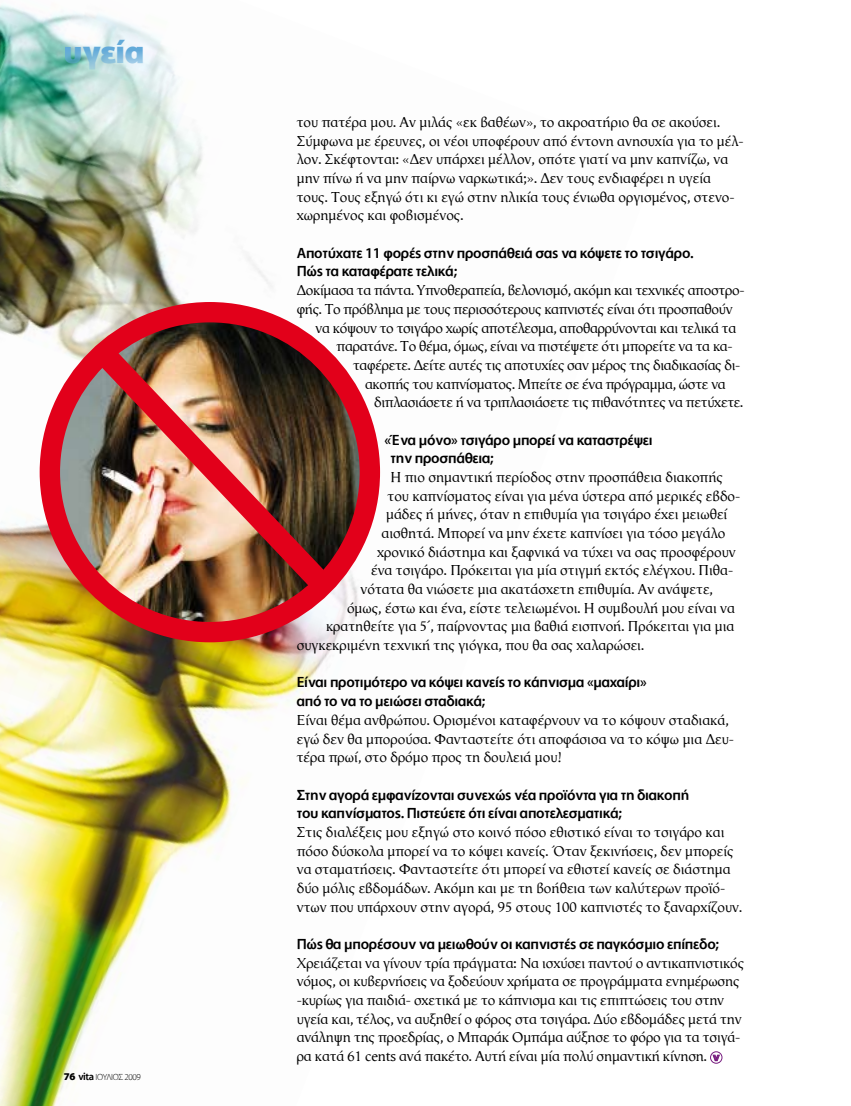
<style>
.page{position:relative;width:851px;height:1106px;background:#fff}
.page>*{position:absolute;margin:0;border:0;box-sizing:border-box;transform-origin:0 0}
.t1{font:700 33px "Myriad Greek";letter-spacing:-.02em;color:#63aad9}
.t2{font:500 15px/18.8px "Myriad Greek";letter-spacing:-.02em;color:#000}
.t3{font:14.55px/18.8px "Vega Greek";color:#000}
.t4{font:14.55px "Vega Greek";letter-spacing:-.02em;color:#000}
.t5{font:300 9px "Myriad Greek";letter-spacing:-.04em;color:#000}
.s1{font-weight:700;font-size:10.5px}
.s2{font-weight:500;font-size:10.5px}
.s3{font-family:"Myriad Greek";font-weight:700;font-size:8.25px;color:#771c7f}
</style>
<div class="page">
<img style="left:0;top:4px;width:381px;height:1102px">
<img style="left:50px;top:312px;width:315px;height:320px">
<div style="left:40px;top:302px;width:340px;height:340px;border:20px solid #e2001a;border-radius:50%"></div>
<img style="left:78px;top:328px;width:279px;height:291px">
<div style="left:710px;top:1051px;width:12px;height:12px;border:1px solid #771c7f;border-radius:50%"></div>
<svg style="left:712px;top:1054px;width:8px;height:10px"></svg>
<h1 class="t1" style="left:64px;top:35px;width:82px">υγεία</h1>
<p class="t5" style="left:64px;top:1072px;width:79px"><span class="s1">76</span> <span class="s2">vita</span> ιουΛιοσ 2009</p>
<p class="t3" style="left:297px;top:113px;width:448px">του πατέρα μου. Αν μιλάς «εκ βαθέων», το ακροατήριο θα σε ακούσει.<br>Σύμφωνα με έρευνες, οι νέοι υποφέρουν από έντονη ανησυχία για το μέλ&shy;λον. Σκέφτονται: «Δεν υπάρχει μέλλον, οπότε γιατί να μην καπνίζω, να μην πίνω ή να μην παίρνω ναρκωτικά;». Δεν τους ενδιαφέρει η υγεία τους. Τους εξηγώ ότι κι εγώ στην ηλικία τους ένιωθα οργισμένος, στενο&shy;χωρημένος και φοβισμένος.</p>
<p class="t2" style="left:297px;top:244px;width:398px">Αποτύχατε 11 φορές στην προσπάθειά σας να κόψετε το τσιγάρο.<br>Πώς τα καταφέρατε τελικά;</p>
<p class="t4" style="left:297px;top:282px;width:449px">Δοκίμασα τα πάντα. Υπνοθεραπεία, βελονισμό, ακόμη και τεχνικές αποστρο-</p>
<p class="t4" style="left:297px;top:300px;width:437px">φής. Το πρόβλημα με τους περισσότερους καπνιστές είναι ότι προσπαθούν</p>
<p class="t4" style="left:315px;top:319px;width:422px">να κόψουν το τσιγάρο χωρίς αποτέλεσμα, αποθαρρύνονται και τελικά τα</p>
<p class="t4" style="left:336px;top:338px;width:397px">παρατάνε. Το θέμα, όμως, είναι να πιστέψετε ότι μπορείτε να τα κα-</p>
<p class="t4" style="left:353px;top:356px;width:389px">ταφέρετε. Δείτε αυτές τις αποτυχίες σαν μέρος της διαδικασίας δι-</p>
<p class="t4" style="left:365px;top:375px;width:362px">ακοπής του καπνίσματος. Μπείτε σε ένα πρόγραμμα, ώστε να</p>
<p class="t4" style="left:374px;top:394px;width:371px">διπλασιάσετε ή να τριπλασιάσετε τις πιθανότητες να πετύχετε.</p>
<p class="t2" style="left:390px;top:431px;width:263px;text-indent:-6px">«Ένα μόνο» τσιγάρο μπορεί να καταστρέψει την προσπάθεια;</p>
<p class="t3" style="left:390px;top:468px;width:334px">Η πιο σημαντική περίοδος στην προσπάθεια διακοπής</p>
<p class="t3" style="left:387px;top:486px;width:354px">του καπνίσματος είναι για μένα ύστερα από μερικές εβδο-</p>
<p class="t3" style="left:386px;top:505px;width:343px">μάδες ή μήνες, όταν η επιθυμία για τσιγάρο έχει μειωθεί</p>
<p class="t3" style="left:381px;top:524px;width:345px">αισθητά. Μπορεί να μην έχετε καπνίσει για τόσο μεγάλο</p>
<p class="t3" style="left:377px;top:542px;width:360px">χρονικό διάστημα και ξαφνικά να τύχει να σας προσφέρουν</p>
<p class="t3" style="left:371px;top:561px;width:363px">ένα τσιγάρο. Πρόκειται για μία στιγμή εκτός ελέγχου. Πιθα-</p>
<p class="t3" style="left:360px;top:580px;width:354px">νότατα θα νιώσετε μια ακατάσχετη επιθυμία. Αν ανάψετε,</p>
<p class="t3" style="left:347px;top:598px;width:389px">όμως, έστω και ένα, είστε τελειωμένοι. Η συμβουλή μου είναι να</p>
<p class="t3" style="left:326px;top:617px;width:410px">κρατηθείτε για 5΄, παίρνοντας μια βαθιά εισπνοή. Πρόκειται για μια</p>
<p class="t3" style="left:297px;top:636px;width:349px">συγκεκριμένη τεχνική της γιόγκα, που θα σας χαλαρώσει.</p>
<p class="t2" style="left:297px;top:673px;width:351px">Είναι προτιμότερο να κόψει κανείς το κάπνισμα «μαχαίρι» από το να το μειώσει σταδιακά;</p>
<p class="t3" style="left:297px;top:710px;width:439px">Είναι θέμα ανθρώπου. Ορισμένοι καταφέρνουν να το κόψουν σταδιακά, εγώ δεν θα μπορούσα. Φανταστείτε ότι αποφάσισα να το κόψω μια Δευ&shy;τέρα πρωί, στο δρόμο προς τη δουλειά μου!</p>
<p class="t2" style="left:297px;top:786px;width:394px">Στην αγορά εμφανίζονται συνεχώς νέα προϊόντα για τη διακοπή του καπνίσματος. Πιστεύετε ότι είναι αποτελεσματικά;</p>
<p class="t3" style="left:297px;top:822px;width:447px">Στις διαλέξεις μου εξηγώ στο κοινό πόσο εθιστικό είναι το τσιγάρο και πόσο δύσκολα μπορεί να το κόψει κανείς. Όταν ξεκινήσεις, δεν μπορείς να σταματήσεις. Φανταστείτε ότι μπορεί να εθιστεί κανείς σε διάστημα δύο μόλις εβδομάδων. Ακόμη και με τη βοήθεια των καλύτερων προϊό&shy;ντων που υπάρχουν στην αγορά, 95 στους 100 καπνιστές το ξαναρχίζουν.</p>
<p class="t2" style="left:297px;top:935px;width:424px">Πώς θα μπορέσουν να μειωθούν οι καπνιστές σε παγκόσμιο επίπεδο;</p>
<p class="t3" style="left:297px;top:953px;width:449px">Χρειάζεται να γίνουν τρία πράγματα: Να ισχύσει παντού ο αντικαπνιστικός νόμος, οι κυβερνήσεις να ξοδεύουν χρήματα σε προγράμματα ενημέρωσης -κυρίως για παιδιά- σχετικά με το κάπνισμα και τις επιπτώσεις του στην υγεία και, τέλος, να αυξηθεί ο φόρος στα τσιγάρα. Δύο εβδομάδες μετά την ανάληψη της προεδρίας, ο Μπαράκ Ομπάμα αύξησε το φόρο για τα τσιγά&shy;ρα κατά 61 cents ανά πακέτο. Αυτή είναι μία πολύ σημαντική κίνηση. <span class="s3">v</span></p>
</div>
